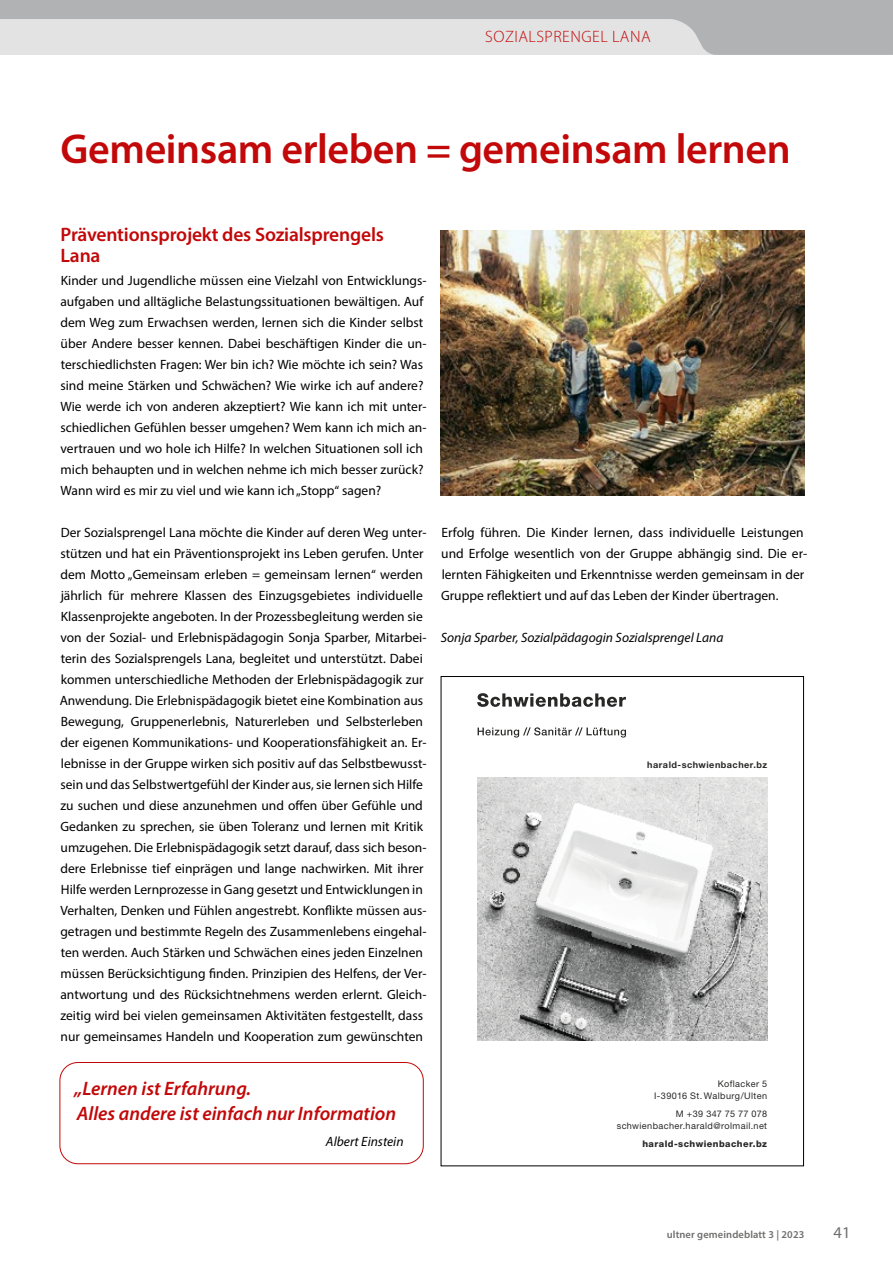
<style>
.page{position:relative;width:893px;height:1263px;background:#fff}
.page>*{position:absolute;margin:0;border:0;box-sizing:border-box;transform-origin:0 0}
.t1{font:600 42px "Myriad Pro";letter-spacing:-.01em;color:#c20809}
.t2{font:italic 600 19.5px/25.5px "Myriad Pro";color:#c20809}
.t3{font:600 19.5px/21px "Myriad Pro";letter-spacing:-.01em;color:#c20809}
.t4{font:300 16.5px "Myriad Pro";letter-spacing:.03em;color:#c20809}
.t5{font:16.5px "Myriad Pro";color:#6f6f6e}
.t6{font:13.5px/21px "Myriad Pro";color:#000}
.t7{font:italic 13.5px "Myriad Pro";color:#000}
.t8{font:600 10.5px "Myriad Pro";letter-spacing:.01em;color:#6f6f6e}
.t9{font:9.15px/12.1px "Helvetica Neue LT Std";letter-spacing:.045em;color:#282827;text-align:right}
.t10{font:700 9.15px "Helvetica Neue LT Std";letter-spacing:.055em;color:#282827}
.t11{font:800 9.15px "Helvetica Neue LT Std";letter-spacing:.045em;color:#282827}
</style>
<div class="page">
<svg style="left:0;top:0;width:893px;height:55px;background:#cacbcb"></svg>
<img style="left:477px;top:778px;width:290px;height:263px">
<svg style="left:477px;top:693px;width:149px;height:14px"></svg>
<svg style="left:478px;top:727px;width:148px;height:10px"></svg>
<div style="left:60px;top:1062px;width:364px;height:102px;border:1px solid #c20809;border-radius:18px"></div>
<img style="left:441px;top:230px;width:363px;height:265px">
<p class="t4" style="left:485px;top:28px;width:167px">SOZIALSPRENGEL LANA</p>
<h1 class="t1" style="left:60px;top:122px;width:732px">Gemeinsam erleben = gemeinsam lernen</h1>
<h2 class="t3" style="left:61px;top:223px;width:325px">Präventionsprojekt des Sozialsprengels<br>Lana</h2>
<p class="t6" style="left:60px;top:270px;width:368px">Kinder und Jugendliche müssen eine Vielzahl von Entwicklungs&shy;aufgaben und alltägliche Belastungssituationen bewältigen. Auf dem Weg zum Erwachsen werden, lernen sich die Kinder selbst über Andere besser kennen. Dabei beschäftigen Kinder die un&shy;terschiedlichsten Fragen: Wer bin ich? Wie möchte ich sein? Was sind meine Stärken und Schwächen? Wie wirke ich auf andere?<br>Wie werde ich von anderen akzeptiert? Wie kann ich mit unter&shy;schiedlichen Gefühlen besser umgehen? Wem kann ich mich an&shy;vertrauen und wo hole ich Hilfe? In welchen Situationen soll ich mich behaupten und in welchen nehme ich mich besser zurück?<br>Wann wird es mir zu viel und wie kann ich „Stopp“ sagen?</p>
<p class="t6" style="left:60px;top:522px;width:368px">Der Sozialsprengel Lana möchte die Kinder auf deren Weg unter&shy;stützen und hat ein Präventionsprojekt ins Leben gerufen. Unter dem Motto „Gemeinsam erleben = gemeinsam lernen“ werden jährlich für mehrere Klassen des Einzugsgebietes individuelle Klassenprojekte angeboten. In der Prozessbegleitung werden sie von der Sozial- und Erlebnispädagogin Sonja Sparber, Mitarbei&shy;terin des Sozialsprengels Lana, begleitet und unterstützt. Dabei kommen unterschiedliche Methoden der Erlebnispädagogik zur Anwendung. Die Erlebnispädagogik bietet eine Kombination aus Bewegung, Gruppenerlebnis, Naturerleben und Selbsterleben der eigenen Kommunikations- und Kooperationsfähigkeit an. Er&shy;lebnisse in der Gruppe wirken sich positiv auf das Selbstbewusst&shy;sein und das Selbstwertgefühl der Kinder aus, sie lernen sich Hilfe zu suchen und diese anzunehmen und offen über Gefühle und Gedanken zu sprechen, sie üben Toleranz und lernen mit Kritik umzugehen. Die Erlebnispädagogik setzt darauf, dass sich beson&shy;dere Erlebnisse tief einprägen und lange nachwirken. Mit ihrer Hilfe werden Lernprozesse in Gang gesetzt und Entwicklungen in Verhalten, Denken und Fühlen angestrebt. Konflikte müssen aus&shy;getragen und bestimmte Regeln des Zusammenlebens eingehal&shy;ten werden. Auch Stärken und Schwächen eines jeden Einzelnen müssen Berücksichtigung finden. Prinzipien des Helfens, der Ver&shy;antwortung und des Rücksichtnehmens werden erlernt. Gleich&shy;zeitig wird bei vielen gemeinsamen Aktivitäten festgestellt, dass nur gemeinsames Handeln und Kooperation zum gewünschten</p>
<p class="t6" style="left:441px;top:522px;width:368px">Erfolg führen. Die Kinder lernen, dass individuelle Leistungen und Erfolge wesentlich von der Gruppe abhängig sind. Die er&shy;lernten Fähigkeiten und Erkenntnisse werden gemeinsam in der Gruppe reflektiert und auf das Leben der Kinder übertragen.</p>
<p class="t7" style="left:441px;top:629px;width:284px">Sonja Sparber, Sozialpädagogin Sozialsprengel Lana</p>
<p class="t10" style="left:647px;top:759px;width:121px">harald-schwienbacher.bz</p>
<h2 class="t2" style="left:75px;top:1075px;width:323px">„Lernen ist Erfahrung.<br>Alles andere ist einfach nur Information</h2>
<p class="t7" style="left:326px;top:1133px;width:79px">Albert Einstein</p>
<p class="t9" style="left:654px;top:1077px;width:115px">Koflacker 5<br>I-39016 St. Walburg/Ulten</p>
<p class="t9" style="left:617px;top:1107px;width:152px">M +39 347 75 77 078 schwienbacher.harald@rolmail.net</p>
<p class="t11" style="left:642px;top:1138px;width:126px">harald-schwienbacher.bz</p>
<p class="t8" style="left:667px;top:1227px;width:139px">ultner gemeindeblatt 3 | 2023</p>
<p class="t5" style="left:833px;top:1222px;width:19px">41</p>
</div>
